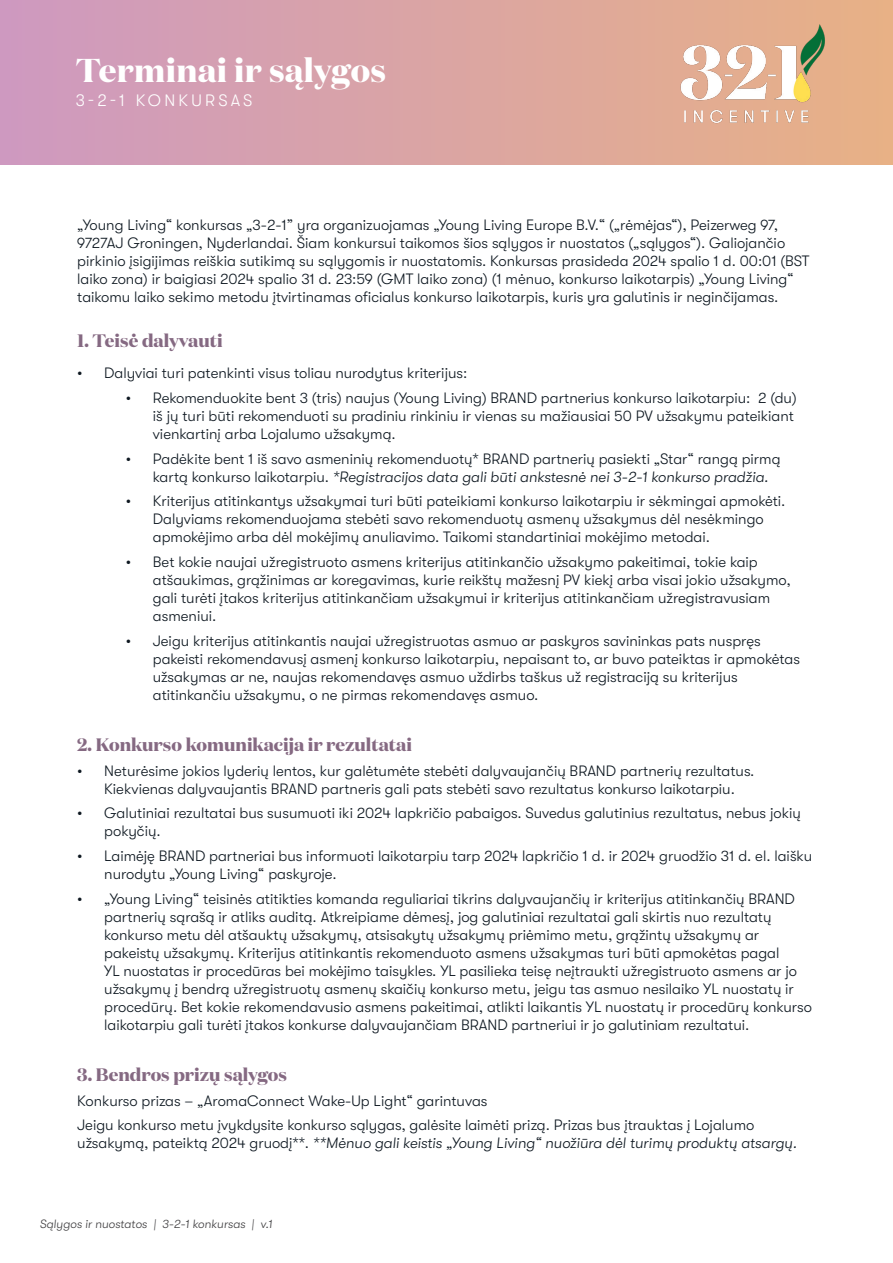
<style>
.page{position:relative;width:893px;height:1263px;background:#fff}
.page>*{position:absolute;margin:0;border:0;box-sizing:border-box;transform-origin:0 0}
.t1{font:700 33px "Domaine Display";letter-spacing:.01em;color:#fff}
.t2{font:700 18px "Domaine Display";color:#856982}
.t3{font:300 16.5px "GT Walsheim Pro";letter-spacing:.195em;color:#fff}
.t4{font:300 15px/18px "GT Walsheim Pro";color:#0e1821}
.t5{font:italic 300 15px "GT Walsheim Pro";color:#0e1821}
.t6{font:italic 300 12px "GT Walsheim Pro";color:#414042}
.s1{font-style:italic}
.s2{font-style:normal}
</style>
<div class="page">
<div style="left:0;top:0;width:893px;height:165px;background:linear-gradient(to right,#ce99c0,#e8b185)"></div>
<img style="left:619px;top:10px;width:274px;height:153px">
<h1 class="t1" style="left:76px;top:49px;width:312px">Terminai ir sąlygos</h1>
<p class="t3" style="left:76px;top:91px;width:178px">3-2-1 KONKURSAS</p>
<p class="t4" style="left:77px;top:216px;width:734px">„Young Living“ konkursas „3-2-1” yra organizuojamas „Young Living Europe B.V.“ („rėmėjas“), Peizerweg 97, 9727AJ Groningen, Nyderlandai. Šiam konkursui taikomos šios sąlygos ir nuostatos („sąlygos“). Galiojančio pirkinio įsigijimas reiškia sutikimą su sąlygomis ir nuostatomis. Konkursas prasideda 2024 spalio 1 d. 00:01 (BST laiko zona) ir baigiasi 2024 spalio 31 d. 23:59 (GMT laiko zona) (1 mėnuo, konkurso laikotarpis) „Young Living“ taikomu laiko sekimo metodu įtvirtinamas oficialus konkurso laikotarpis, kuris yra galutinis ir neginčijamas.</p>
<p class="t2" style="left:77px;top:328px;width:147px">1. Teisė dalyvauti</p>
<p class="t4" style="left:77px;top:364px;width:392px">• Dalyviai turi patenkinti visus toliau nurodytus kriterijus:</p>
<p class="t4" style="left:153px;top:389px;width:645px;text-indent:-27px">• Rekomenduokite bent 3 (tris) naujus (Young Living) BRAND partnerius konkurso laikotarpiu: 2 (du) iš jų turi būti rekomenduoti su pradiniu rinkiniu ir vienas su mažiausiai 50 PV užsakymu pateikiant vienkartinį arba Lojalumo užsakymą.</p>
<p class="t4" style="left:153px;top:449px;width:629px;text-indent:-27px">• Padėkite bent 1 iš savo asmeninių rekomenduotų* BRAND partnerių pasiekti „Star“ rangą pirmą kartą konkurso laikotarpiu. <span class="s1">*Registracijos data gali būti ankstesnė nei 3-2-1 konkurso pradžia.</span></p>
<p class="t4" style="left:153px;top:492px;width:634px;text-indent:-27px">• Kriterijus atitinkantys užsakymai turi būti pateikiami konkurso laikotarpiu ir sėkmingai apmokėti.<br>Dalyviams rekomenduojama stebėti savo rekomenduotų asmenų užsakymus dėl nesėkmingo apmokėjimo arba dėl mokėjimų anuliavimo. Taikomi standartiniai mokėjimo metodai.</p>
<p class="t4" style="left:153px;top:553px;width:639px;text-indent:-27px">• Bet kokie naujai užregistruoto asmens kriterijus atitinkančio užsakymo pakeitimai, tokie kaip atšaukimas, grąžinimas ar koregavimas, kurie reikštų mažesnį PV kiekį arba visai jokio užsakymo, gali turėti įtakos kriterijus atitinkančiam užsakymui ir kriterijus atitinkančiam užregistravusiam asmeniui.</p>
<p class="t4" style="left:153px;top:632px;width:649px;text-indent:-27px">• Jeigu kriterijus atitinkantis naujai užregistruotas asmuo ar paskyros savininkas pats nuspręs pakeisti rekomendavusį asmenį konkurso laikotarpiu, nepaisant to, ar buvo pateiktas ir apmokėtas užsakymas ar ne, naujas rekomendavęs asmuo uždirbs taškus už registraciją su kriterijus atitinkančiu užsakymu, o ne pirmas rekomendavęs asmuo.</p>
<p class="t2" style="left:77px;top:733px;width:336px">2. Konkurso komunikacija ir rezultatai</p>
<p class="t4" style="left:77px;top:761px;width:679px;text-align:center">• Neturėsime jokios lyderių lentos, kur galėtumėte stebėti dalyvaujančių BRAND partnerių rezultatus.<br>Kiekvienas dalyvaujantis BRAND partneris gali pats stebėti savo rezultatus konkurso laikotarpiu.</p>
<p class="t4" style="left:104px;top:804px;width:698px;text-indent:-27px">• Galutiniai rezultatai bus susumuoti iki 2024 lapkričio pabaigos. Suvedus galutinius rezultatus, nebus jokių pokyčių.</p>
<p class="t4" style="left:104px;top:847px;width:709px;text-indent:-27px">• Laimėję BRAND partneriai bus informuoti laikotarpiu tarp 2024 lapkričio 1 d. ir 2024 gruodžio 31 d. el. laišku nurodytu „Young Living“ paskyroje.</p>
<p class="t4" style="left:104px;top:890px;width:709px;text-indent:-27px">• „Young Living“ teisinės atitikties komanda reguliariai tikrins dalyvaujančių ir kriterijus atitinkančių BRAND partnerių sąrašą ir atliks auditą. Atkreipiame dėmesį, jog galutiniai rezultatai gali skirtis nuo rezultatų konkurso metu dėl atšauktų užsakymų, atsisakytų užsakymų priėmimo metu, grąžintų užsakymų ar pakeistų užsakymų. Kriterijus atitinkantis rekomenduoto asmens užsakymas turi būti apmokėtas pagal<br>YL nuostatas ir procedūras bei mokėjimo taisykles. YL pasilieka teisę neįtraukti užregistruoto asmens ar jo užsakymų į bendrą užregistruotų asmenų skaičių konkurso metu, jeigu tas asmuo nesilaiko YL nuostatų ir procedūrų. Bet kokie rekomendavusio asmens pakeitimai, atlikti laikantis YL nuostatų ir procedūrų konkurso laikotarpiu gali turėti įtakos konkurse dalyvaujančiam BRAND partneriui ir jo galutiniam rezultatui.</p>
<p class="t2" style="left:77px;top:1063px;width:211px">3. Bendros prizų sąlygos</p>
<p class="t4" style="left:77px;top:1088px;width:679px;line-height:24.8px">Konkurso prizas – „AromaConnect Wake-Up Light“ garintuvas<br>Jeigu konkurso metu įvykdysite konkurso sąlygas, galėsite laimėti prizą. Prizas bus įtrauktas į Lojalumo</p>
<p class="t5" style="left:77px;top:1135px;width:721px"><span class="s2">užsakymą, pateiktą 2024 gruodį**.</span> **Mėnuo gali keistis „Young Living“ nuožiūra dėl turimų produktų atsargų.</p>
<p class="t6" style="left:40px;top:1217px;width:234px">Sąlygos ir nuostatos | 3-2-1 konkursas | v.1</p>
</div>
